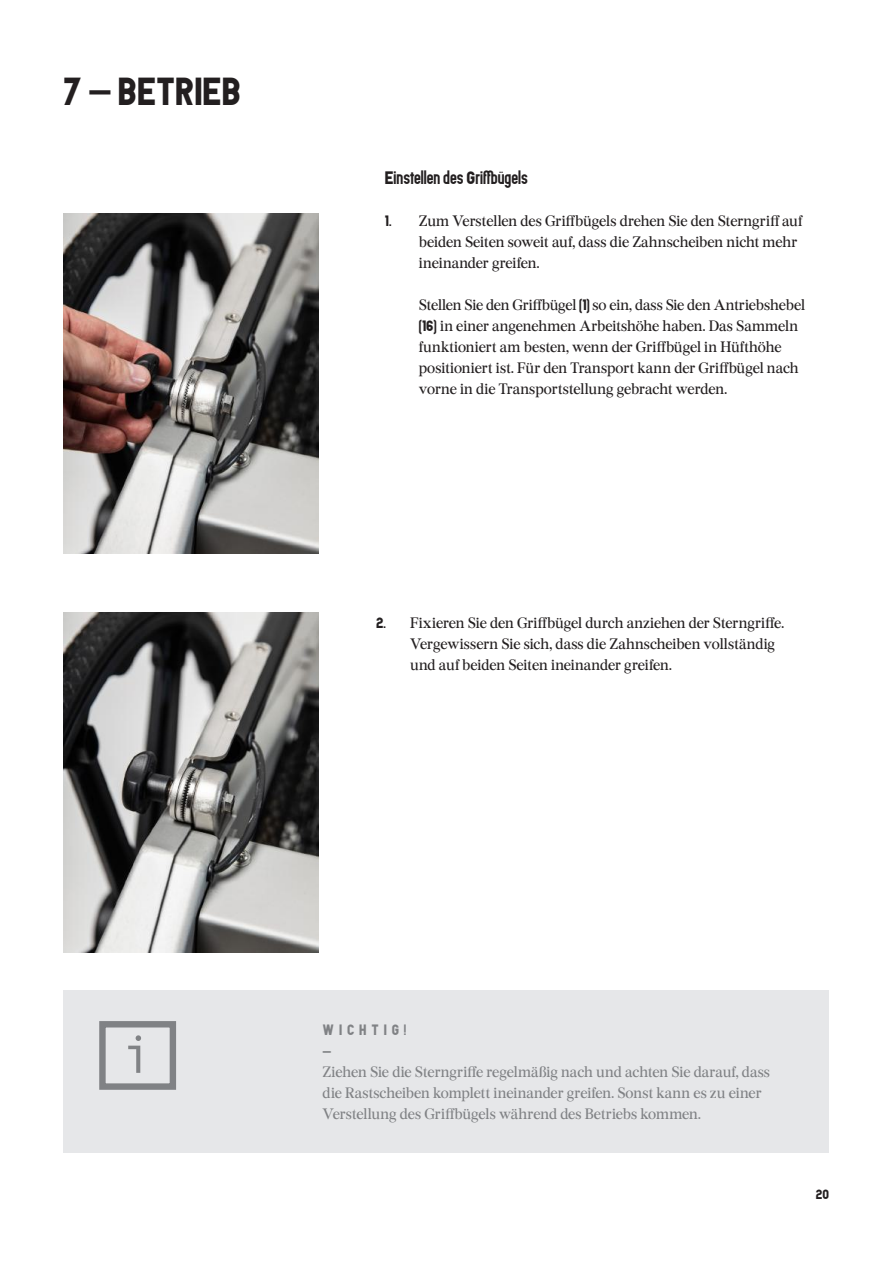
<style>
.page{position:relative;width:893px;height:1263px;background:#fff}
.page>*{position:absolute;margin:0;border:0;box-sizing:border-box;transform-origin:0 0}
.t1{font:53.4px "Andale Mono";color:#808285}
.t2{font:39px "PDU";color:#231f20}
.t3{font:18px "PDU";color:#231f20}
.t4{font:15px/21px "Burgess Pro";letter-spacing:-.005em;color:#231f20}
.t5{font:15px/21px "Burgess Pro";letter-spacing:-.005em;color:#808285}
.t6{font:15px/21px "PDU";color:#808285}
.t7{font:13.5px "PDU";color:#231f20}
.s1{font-family:"PDU"}
</style>
<div class="page">
<img style="left:64px;top:213px;width:255px;height:341px">
<img style="left:64px;top:612px;width:255px;height:341px">
<div style="left:64px;top:990px;width:765px;height:162px;background:#e6e7e9"></div>
<div style="left:99px;top:1021px;width:77px;height:69px;border:6px solid #808285"></div>
<h2 class="t2" style="left:63px;top:64px;width:179px">7 — BETRIEB</h2>
<p class="t3" style="left:385px;top:165px;width:145px">Einstellen des Griffbügels</p>
<p class="t4" style="left:419px;top:211px;width:385px;text-indent:-34px"><span class="s1">1.</span> Zum Verstellen des Griffbügels drehen Sie den Sterngriff auf beiden Seiten soweit auf, dass die Zahnscheiben nicht mehr ineinander greifen.</p>
<p class="t4" style="left:419px;top:295px;width:388px">Stellen Sie den Griffbügel <span class="s1">(1)</span> so ein, dass Sie den Antriebshebel <span class="s1">(16)</span> in einer angenehmen Arbeitshöhe haben. Das Sammeln funktioniert am besten, wenn der Griffbügel in Hüfthöhe positioniert ist. Für den Transport kann der Griffbügel nach vorne in die Transportstellung gebracht werden.</p>
<p class="t4" style="left:410px;top:613px;width:375px;text-indent:-34px"><span class="s1">2.</span> Fixieren Sie den Griffbügel durch anziehen der Sterngriffe.<br>Vergewissern Sie sich, dass die Zahnscheiben vollständig und auf beiden Seiten ineinander greifen.</p>
<h1 class="t1" style="left:121px;top:1020px;width:34px">i</h1>
<p class="t6" style="left:323px;top:1020px;width:85px">W I C H T I G ! —</p>
<p class="t5" style="left:323px;top:1062px;width:449px">Ziehen Sie die Sterngriffe regelmäßig nach und achten Sie darauf, dass die Rastscheiben komplett ineinander greifen. Sonst kann es zu einer<br>Verstellung des Griffbügels während des Betriebs kommen.</p>
<p class="t7" style="left:816px;top:1185px;width:15px">20</p>
</div>
